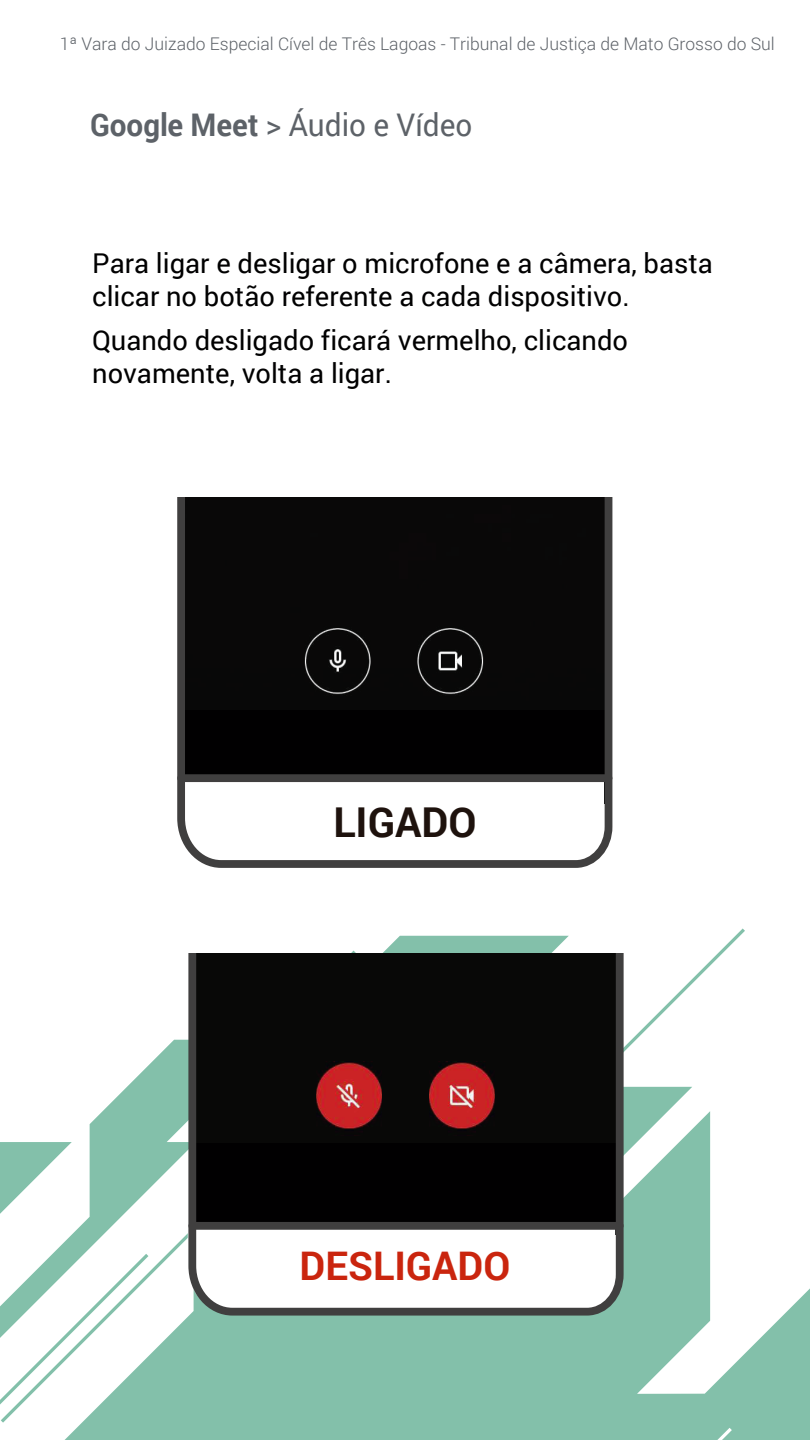
<style>
.page{position:relative;width:810px;height:1440px;background:#fff}
.page>*{position:absolute;margin:0;border:0;box-sizing:border-box;transform-origin:0 0}
.t1{font:700 41.17px "Roboto";color:#1e120d}
.t2{font:700 39.45px "Roboto";color:#ca250e}
.t3{font:31.2px "Roboto";color:#5d6268;scale:.95 1}
.t4{font:27.3px/32.8px "Roboto";color:#010001}
.t5{font:300 17.48px "Roboto";color:#5d6268}
.s1{font-weight:700}
</style>
<div class="page">
<svg style="left:351px;top:928px;width:394px;height:55px"></svg>
<svg style="left:0;top:983px;width:810px;height:457px"></svg>
<svg style="left:185px;top:953px;width:443px;height:366px"></svg>
<div style="left:192px;top:1222px;width:428px;height:8px;background:#403f3f"></div>
<svg style="left:177px;top:497px;width:436px;height:371px"></svg>
<div style="left:181px;top:774px;width:428px;height:8px;background:#403f3f"></div>
<p class="t5" style="left:60px;top:32px;width:717px">1ª Vara do Juizado Especial Cível de Três Lagoas - Tribunal de Justiça de Mato Grosso do Sul</p>
<p class="t3" style="left:90px;top:103px;width:404px"><span class="s1">Google Meet</span> &gt; Áudio e Vídeo</p>
<p class="t4" style="left:92px;top:246px;width:622px">Para ligar e desligar o microfone e a câmera, basta clicar no botão referente a cada dispositivo.</p>
<p class="t4" style="left:92px;top:323px;width:537px">Quando desligado ficará vermelho, clicando novamente, volta a ligar.</p>
<h1 class="t1" style="left:333px;top:794px;width:145px">LIGADO</h1>
<h2 class="t2" style="left:300px;top:1239px;width:212px">DESLIGADO</h2>
</div>
